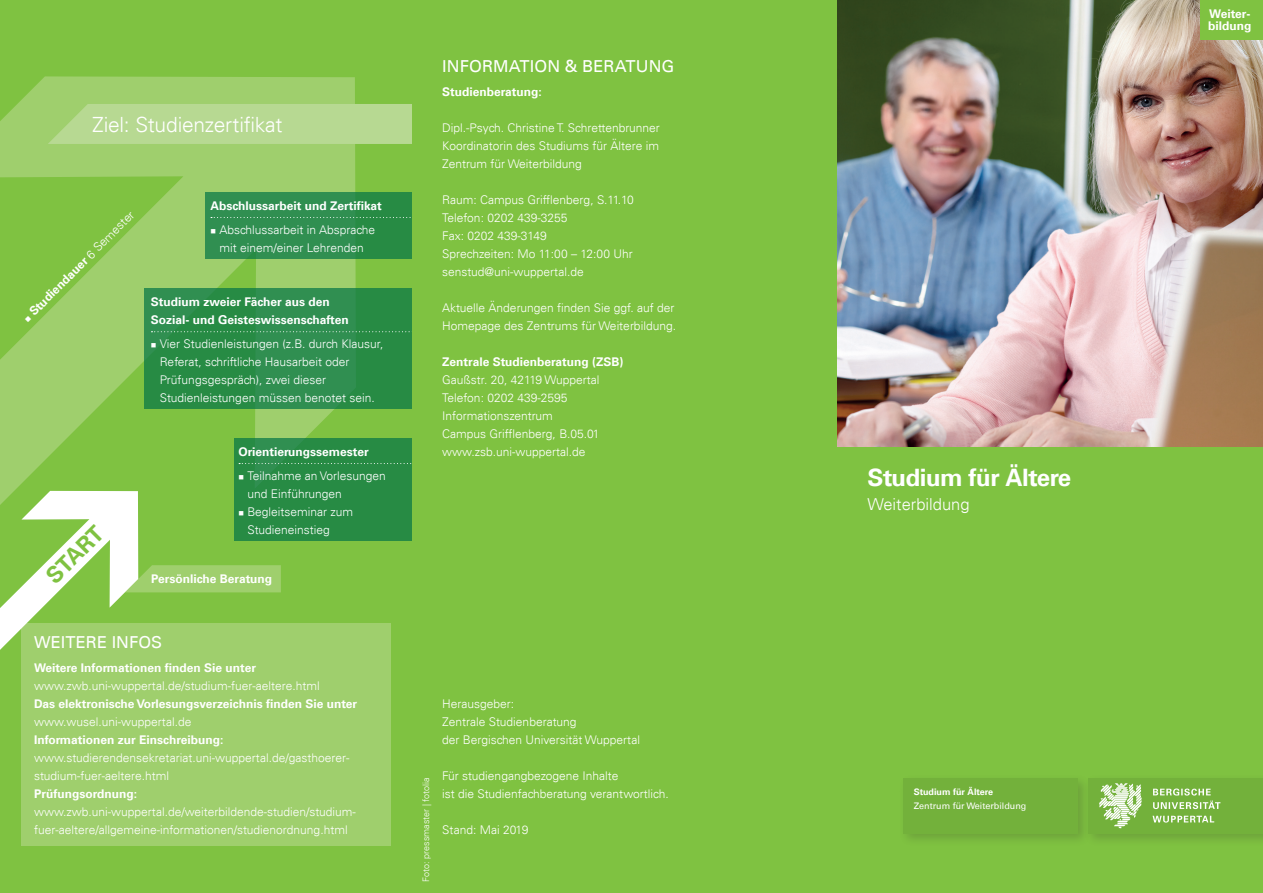
<style>
.page{position:relative;width:1263px;height:893px;background:#fff}
.page>*{position:absolute;margin:0;border:0;box-sizing:border-box;transform-origin:0 0}
.t1{font:700 24px "Univers LT";letter-spacing:-.02em;color:#fff}
.t2{font:700 22.5px "Univers LT";color:#7fc241}
.t3{font:300 21px "Univers LT";letter-spacing:-.01em;color:#fff}
.t4{font:16.5px "Univers LT";letter-spacing:.005em;color:#fff}
.t5{font:300 16.5px "Univers LT";color:#fff}
.t6{font:300 12px/18px "Univers LT";color:#fff}
.t7{font:700 12px/18px "Univers LT";color:#fff}
.t8{font:300 9px "Univers LT";color:#fff}
.t9{font:9px "Univers LT";color:#fff}
.t10{font:700 9px "Univers LT";color:#fff}
.s1{font-weight:300}
</style>
<div class="page">
<div style="left:0;top:0;width:425px;height:893px;background:#7fc241"></div>
<svg style="left:0;top:76px;width:356px;height:415px;fill:#9fcf6d"></svg>
<div style="left:48px;top:104px;width:364px;height:40px;background:#b7d992"></div>
<div style="left:205px;top:193px;width:224px;height:66px;background:linear-gradient(to right,#339055,#278b44)"></div>
<div style="left:234px;top:439px;width:201px;height:102px;background:linear-gradient(to bottom,#2a8d48,#268b43)"></div>
<svg style="left:211px;top:217px;width:201px;height:1px"></svg>
<div style="left:145px;top:289px;width:284px;height:120px;background:linear-gradient(to right,#2b8d49,#2b8d4a)"></div>
<svg style="left:151px;top:331px;width:261px;height:1px"></svg>
<svg style="left:239px;top:463px;width:173px;height:1px"></svg>
<div style="left:21px;top:624px;width:370px;height:222px;background:#9fcf6d"></div>
<svg style="left:0;top:491px;width:281px;height:159px"></svg>
<div style="left:412px;top:0;width:426px;height:893px;background:#7fc241"></div>
<div style="left:838px;top:0;width:425px;height:893px;background:#7fc241"></div>
<img style="left:838px;top:0;width:425px;height:446px">
<div style="left:898px;top:773px;width:193px;height:74px;background:#231f20;opacity:.2"></div>
<div style="left:903px;top:778px;width:175px;height:55px;background:#73b13b"></div>
<div style="left:1084px;top:774px;width:179px;height:73px;background:#231f20;opacity:.2"></div>
<div style="left:1088px;top:778px;width:175px;height:55px;background:#73b13b"></div>
<svg style="left:1152px;top:816px;width:62px;height:7px"></svg>
<svg style="left:1153px;top:801px;width:67px;height:8px"></svg>
<svg style="left:1153px;top:788px;width:58px;height:7px"></svg>
<svg style="left:1099px;top:783px;width:43px;height:45px"></svg>
<div style="left:1201px;top:0;width:62px;height:40px;background:#7fc241"></div>
<h3 class="t3" style="left:92px;top:111px;width:192px">Ziel: Studienzertifikat</h3>
<p class="t7" style="left:19px;top:313px;width:153px;rotate:-45deg">■ Studiendauer <span class="s1">6 Semester</span></p>
<p class="t7" style="left:210px;top:196px;width:173px">Abschlussarbeit und Zertifikat</p>
<p class="t6" style="left:210px;top:220px;width:166px;text-align:center">■ Abschlussarbeit in Absprache mit einem/einer Lehrenden</p>
<p class="t7" style="left:151px;top:292px;width:199px">Studium zweier Fächer aus den<br>Sozial- und Geisteswissenschaften</p>
<p class="t6" style="left:160px;top:334px;width:225px;text-indent:-9px">■ Vier Studienleistungen (z.B. durch Klausur, Referat, schriftliche Hausarbeit oder Prüfungsgespräch), zwei dieser Studienleistungen müssen benotet sein.</p>
<h2 class="t2" style="left:41px;top:570px;width:72px;rotate:-45deg">START</h2>
<p class="t7" style="left:239px;top:442px;width:132px">Orientierungssemester</p>
<p class="t6" style="left:247px;top:466px;width:140px;text-indent:-9px">■ Teilnahme an Vorlesungen und Einführungen</p>
<p class="t6" style="left:247px;top:502px;width:107px;text-indent:-9px">■ Begleitseminar zum<br>Studieneinstieg</p>
<p class="t7" style="left:151px;top:570px;width:122px">Persönliche Beratung</p>
<h3 class="t4" style="left:34px;top:632px;width:130px">WEITERE INFOS</h3>
<p class="t7" style="left:34px;top:658px;width:224px">Weitere Informationen finden Sie unter</p>
<p class="t6" style="left:34px;top:676px;width:287px">www.zwb.uni-wuppertal.de/studium-fuer-aeltere.html</p>
<p class="t7" style="left:34px;top:694px;width:325px">Das elektronische Vorlesungsverzeichnis finden Sie unter</p>
<p class="t6" style="left:34px;top:712px;width:159px">www.wusel.uni-wuppertal.de</p>
<p class="t7" style="left:34px;top:730px;width:191px">Informationen zur Einschreibung:</p>
<p class="t6" style="left:34px;top:748px;width:317px">www.studierendensekretariat.uni-wuppertal.de/gasthoerer&shy;studium-fuer-aeltere.html</p>
<p class="t7" style="left:34px;top:784px;width:105px">Prüfungsordnung:</p>
<p class="t6" style="left:34px;top:802px;width:323px">www.zwb.uni-wuppertal.de/weiterbildende-studien/studium&shy;fuer-aeltere/allgemeine-informationen/studienordnung.html</p>
<h3 class="t4" style="left:442px;top:56px;width:234px">INFORMATION &amp; BERATUNG</h3>
<p class="t7" style="left:442px;top:82px;width:101px">Studienberatung:</p>
<p class="t6" style="left:442px;top:118px;width:219px;text-align:justify">Dipl.-Psych. Christine T. Schrettenbrunner Koordinatorin des Studiums für Ältere im Zentrum für Weiterbildung</p>
<p class="t6" style="left:442px;top:190px;width:193px">Raum: Campus Grifflenberg, S.11.10<br>Telefon: 0202 439-3255<br>Fax: 0202 439-3149<br>Sprechzeiten: Mo 11:00 – 12:00 Uhr senstud@uni-wuppertal.de</p>
<p class="t6" style="left:442px;top:298px;width:235px">Aktuelle Änderungen finden Sie ggf. auf der<br>Homepage des Zentrums für Weiterbildung.</p>
<p class="t7" style="left:442px;top:352px;width:183px">Zentrale Studienberatung (ZSB)</p>
<p class="t6" style="left:442px;top:370px;width:159px">Gaußstr. 20, 42119 Wuppertal<br>Telefon: 0202 439-2595<br>Informationszentrum<br>Campus Grifflenberg, B.05.01 www.zsb.uni-wuppertal.de</p>
<p class="t8" style="left:421px;top:882px;width:105px;rotate:-90deg">Foto: pressmaster | fotolia</p>
<p class="t6" style="left:442px;top:694px;width:199px">Herausgeber:<br>Zentrale Studienberatung<br>der Bergischen Universität Wuppertal</p>
<p class="t6" style="left:442px;top:766px;width:228px">Für studiengangbezogene Inhalte<br>ist die Studienfachberatung verantwortlich.</p>
<p class="t6" style="left:442px;top:820px;width:88px">Stand: Mai 2019</p>
<p class="t7" style="left:1208px;top:8px;width:45px;line-height:12px">Weiter&shy;bildung</p>
<h1 class="t1" style="left:867px;top:463px;width:205px">Studium für Ältere</h1>
<h3 class="t5" style="left:867px;top:494px;width:104px">Weiterbildung</h3>
<p class="t10" style="left:914px;top:787px;width:81px">Studium für Ältere</p>
<p class="t9" style="left:914px;top:800px;width:114px">Zentrum für Weiterbildung</p>
</div>
